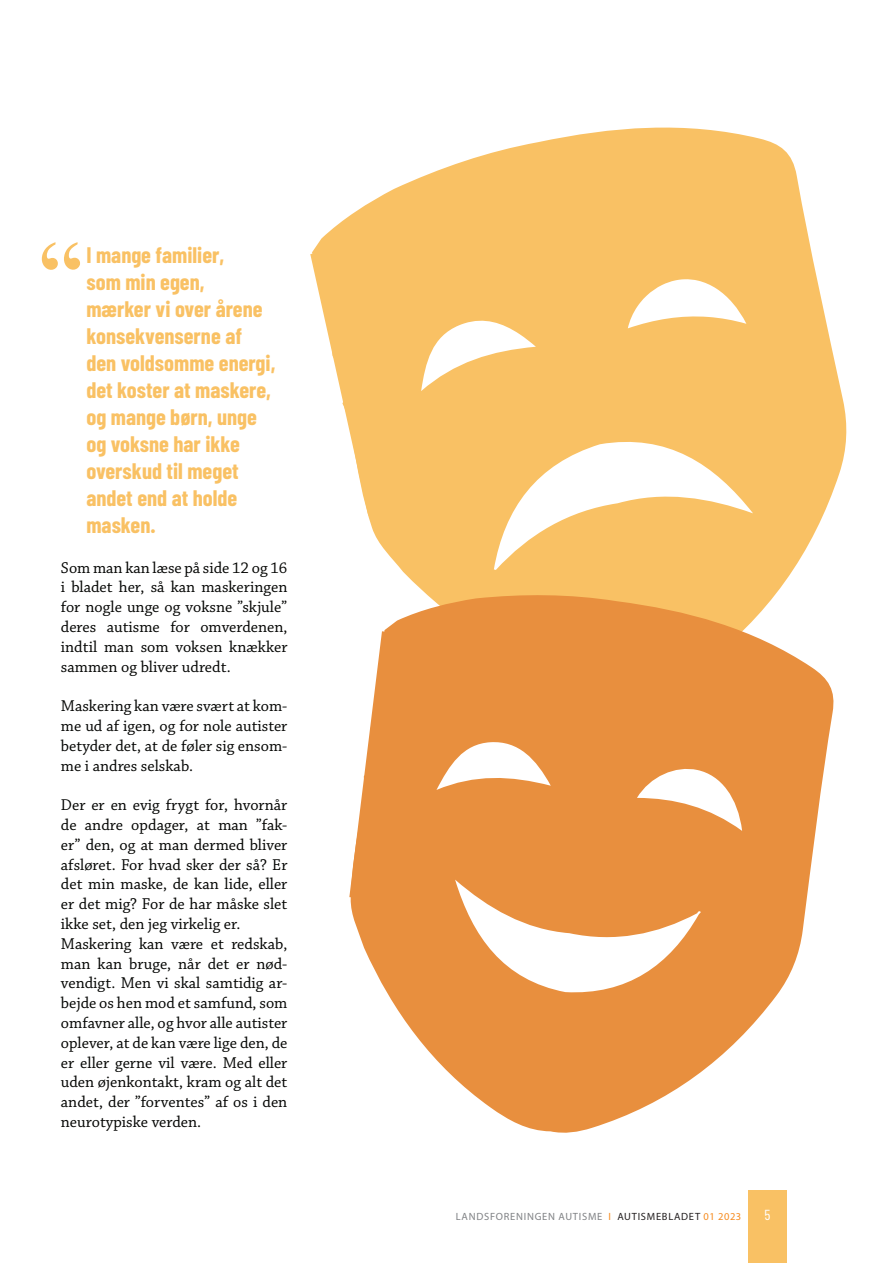
<style>
.page{position:relative;width:893px;height:1263px;background:#fff}
.page>*{position:absolute;margin:0;border:0;box-sizing:border-box;transform-origin:0 0}
.t1{font:700 22.5px/27px "Barlow Condensed";color:#f9c164}
.t2{font:16.5px/19.8px "Chaparral Pro";color:#040503;text-align:justify}
.t3{font:14.55px "Barlow Condensed";color:#fff}
.t4{font:10.5px "Myriad Pro";letter-spacing:.07em;color:#808285}
.s1{color:#f68b1f}
.s2{color:#231f20}
</style>
<div class="page">
<svg style="left:42px;top:242px;width:38px;height:28px"></svg>
<svg style="left:318px;top:127px;width:529px;height:467px;fill:#f9c164"></svg>
<svg style="left:350px;top:594px;width:484px;height:539px;fill:#e88f3e"></svg>
<div style="left:748px;top:1191px;width:39px;height:72px;background:#f9c164"></div>
<div style="left:707px;top:400px;width:45px;height:34px;background:#f9c164"></div>
<svg style="left:310px;top:244px;width:102px;height:272px"></svg>
<svg style="left:349px;top:631px;width:77px;height:271px"></svg>
<p class="t1" style="left:86px;top:241px;width:190px">I mange familier,<br>som min egen,<br>mærker vi over årene konsekvenserne af den voldsomme energi, det koster at maskere, og mange børn, unge og voksne har ikke overskud til meget andet end at holde masken.</p>
<p class="t2" style="left:61px;top:558px;width:228px">Som man kan læse på side 12 og 16 i bladet her, så kan maskeringen for nogle unge og voksne ”skjule” deres autisme for omverdenen, indtil man som voksen knækker sammen og bliver udredt.</p>
<p class="t2" style="left:61px;top:697px;width:228px">Maskering kan være svært at kom&shy;me ud af igen, og for nole autister betyder det, at de føler sig ensom&shy;me i andres selskab.</p>
<p class="t2" style="left:61px;top:796px;width:228px">Der er en evig frygt for, hvornår de andre opdager, at man ”fak&shy;er” den, og at man dermed bliver afsløret. For hvad sker der så? Er det min maske, de kan lide, eller er det mig? For de har måske slet ikke set, den jeg virkelig er.</p>
<p class="t2" style="left:61px;top:934px;width:228px">Maskering kan være et redskab, man kan bruge, når det er nød&shy;vendigt. Men vi skal samtidig ar&shy;bejde os hen mod et samfund, som omfavner alle, og hvor alle autister oplever, at de kan være lige den, de er eller gerne vil være. Med eller uden øjenkontakt, kram og alt det andet, der ”forventes” af os i den neurotypiske verden.</p>
<p class="t4" style="left:456px;top:1210px;width:287px">LANDSFORENINGEN AUTISME <span class="s1">I</span> <span class="s2">AUTISMEBLADET</span> <span class="s1">01 2023</span></p>
<p class="t3" style="left:765px;top:1205px;width:7px">5</p>
</div>
